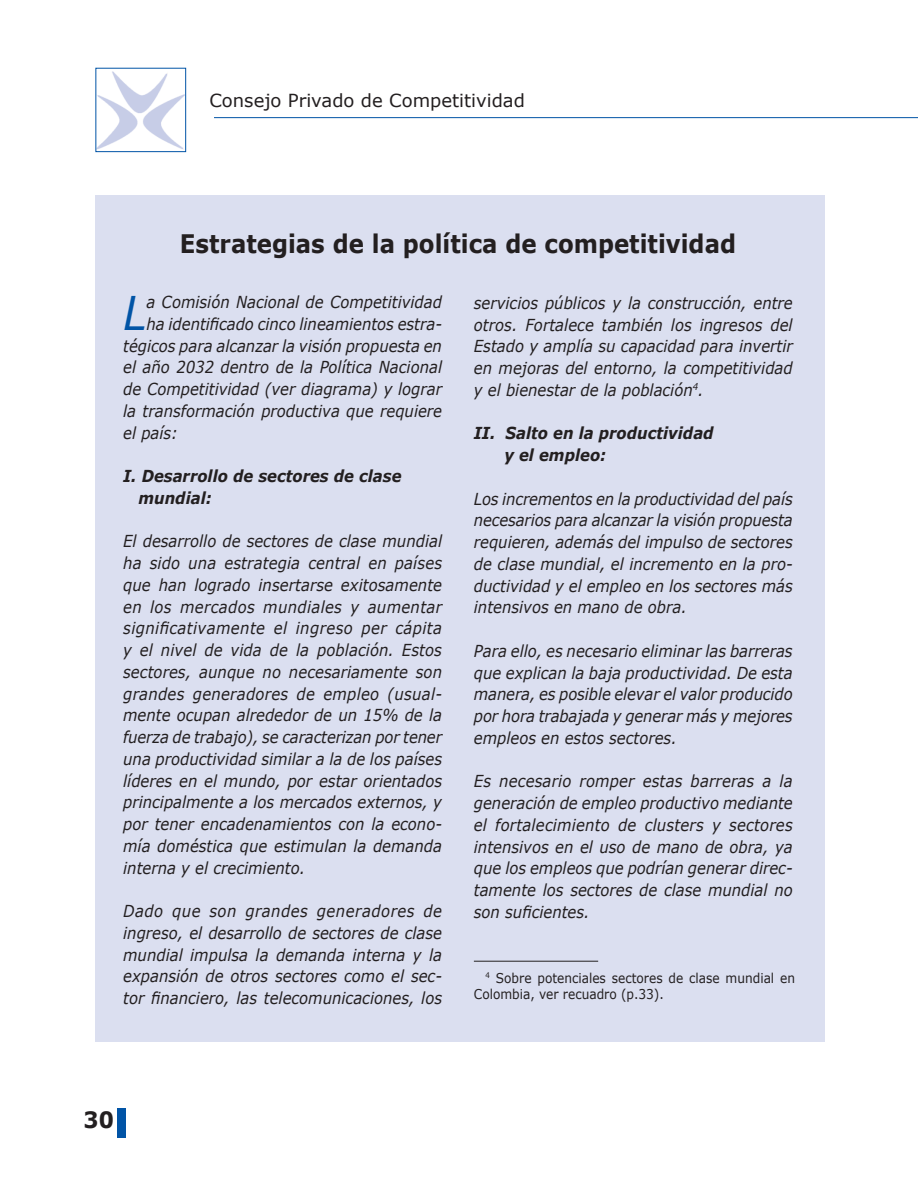
<style>
.page{position:relative;width:918px;height:1188px;background:#fff}
.page>*{position:absolute;margin:0;border:0;box-sizing:border-box;transform-origin:0 0}
.t1{font:italic 46.35px "Verdana";color:#0154a6;scale:.9 1}
.t2{font:700 25.5px "Verdana";color:#231f20;scale:.9 1}
.t3{font:700 22.5px "Verdana";color:#231f20;scale:.95 1}
.t4{font:18px "Verdana";color:#231f20}
.t5{font:italic 16.5px/21.8px "Verdana";color:#231f20;text-align:justify;scale:.9 1}
.t6{font:italic 700 16.5px/21.8px "Verdana";color:#231f20;scale:.9 1}
.t7{font:13.5px/16.5px "Verdana";color:#231f20;scale:.9 1}
</style>
<div class="page">
<img style="left:98px;top:71px;width:86px;height:78px">
<div style="left:96px;top:68px;width:90px;height:84px;border:1px solid #0154a6"></div>
<div style="left:118px;top:1108px;width:8px;height:30px;background:#0154a6"></div>
<hr style="left:214px;top:117px;width:704px;height:1px;background:#0154a6">
<div style="left:95px;top:196px;width:729px;height:846px;background:#dbdff0"></div>
<hr style="left:474px;top:961px;width:124px;height:1px;background:#231f20">
<p class="t4" style="left:209px;top:89px;width:317px">Consejo Privado de Competitividad</p>
<h2 class="t2" style="left:180px;top:228px;width:620px">Estrategias de la política de competitividad</h2>
<h1 class="t1" style="left:123px;top:284px;width:27px">L</h1>
<p class="t5" style="left:146px;top:291px;width:330px">a Comisión Nacional de Competitividad</p>
<p class="t5" style="left:146px;top:313px;width:330px">ha identificado cinco lineamientos estra-</p>
<p class="t5" style="left:123px;top:334px;width:356px">tégicos para alcanzar la visión propuesta en</p>
<p class="t5" style="left:123px;top:356px;width:356px">el año 2032 dentro de la Política Nacional</p>
<p class="t5" style="left:123px;top:378px;width:356px">de Competitividad (ver diagrama) y lograr</p>
<p class="t5" style="left:123px;top:400px;width:356px">la transformación productiva que requiere</p>
<p class="t5" style="left:123px;top:421px;width:62px">el país:</p>
<p class="t6" style="left:138px;top:465px;width:294px;text-indent:-15px">I. Desarrollo de sectores de clase mundial:</p>
<p class="t5" style="left:123px;top:530px;width:356px">El desarrollo de sectores de clase mundial ha sido una estrategia central en países que han logrado insertarse exitosamente en los mercados mundiales y aumentar significativamente el ingreso per cápita y el nivel de vida de la población. Estos sectores, aunque no necesariamente son grandes generadores de empleo (usual&shy;mente ocupan alrededor de un 15% de la fuerza de trabajo), se caracterizan por tener una productividad similar a la de los países líderes en el mundo, por estar orientados principalmente a los mercados externos, y por tener encadenamientos con la econo&shy;mía doméstica que estimulan la demanda interna y el crecimiento.</p>
<p class="t5" style="left:123px;top:900px;width:356px">Dado que son grandes generadores de ingreso, el desarrollo de sectores de clase mundial impulsa la demanda interna y la expansión de otros sectores como el sec&shy;tor financiero, las telecomunicaciones, los</p>
<p class="t5" style="left:474px;top:291px;width:356px">servicios públicos y la construcción, entre otros. Fortalece también los ingresos del Estado y amplía su capacidad para invertir en mejoras del entorno, la competitividad y el bienestar de la población<sup>4</sup>.</p>
<p class="t6" style="left:504px;top:422px;width:234px;text-indent:-30px">II. Salto en la productividad y el empleo:</p>
<p class="t5" style="left:474px;top:487px;width:356px">Los incrementos en la productividad del país necesarios para alcanzar la visión propuesta requieren, además del impulso de sectores de clase mundial, el incremento en la pro&shy;ductividad y el empleo en los sectores más intensivos en mano de obra.</p>
<p class="t5" style="left:474px;top:639px;width:356px">Para ello, es necesario eliminar las barreras que explican la baja productividad. De esta manera, es posible elevar el valor producido por hora trabajada y generar más y mejores empleos en estos sectores.</p>
<p class="t5" style="left:474px;top:770px;width:356px">Es necesario romper estas barreras a la generación de empleo productivo mediante el fortalecimiento de clusters y sectores intensivos en el uso de mano de obra, ya que los empleos que podrían generar direc&shy;tamente los sectores de clase mundial no son suficientes.</p>
<p class="t7" style="left:474px;top:969px;width:358px;text-indent:12px"><sup>4</sup> Sobre potenciales sectores de clase mundial en<br>Colombia, ver recuadro (p.33).</p>
<h3 class="t3" style="left:84px;top:1106px;width:33px">30</h3>
</div>
